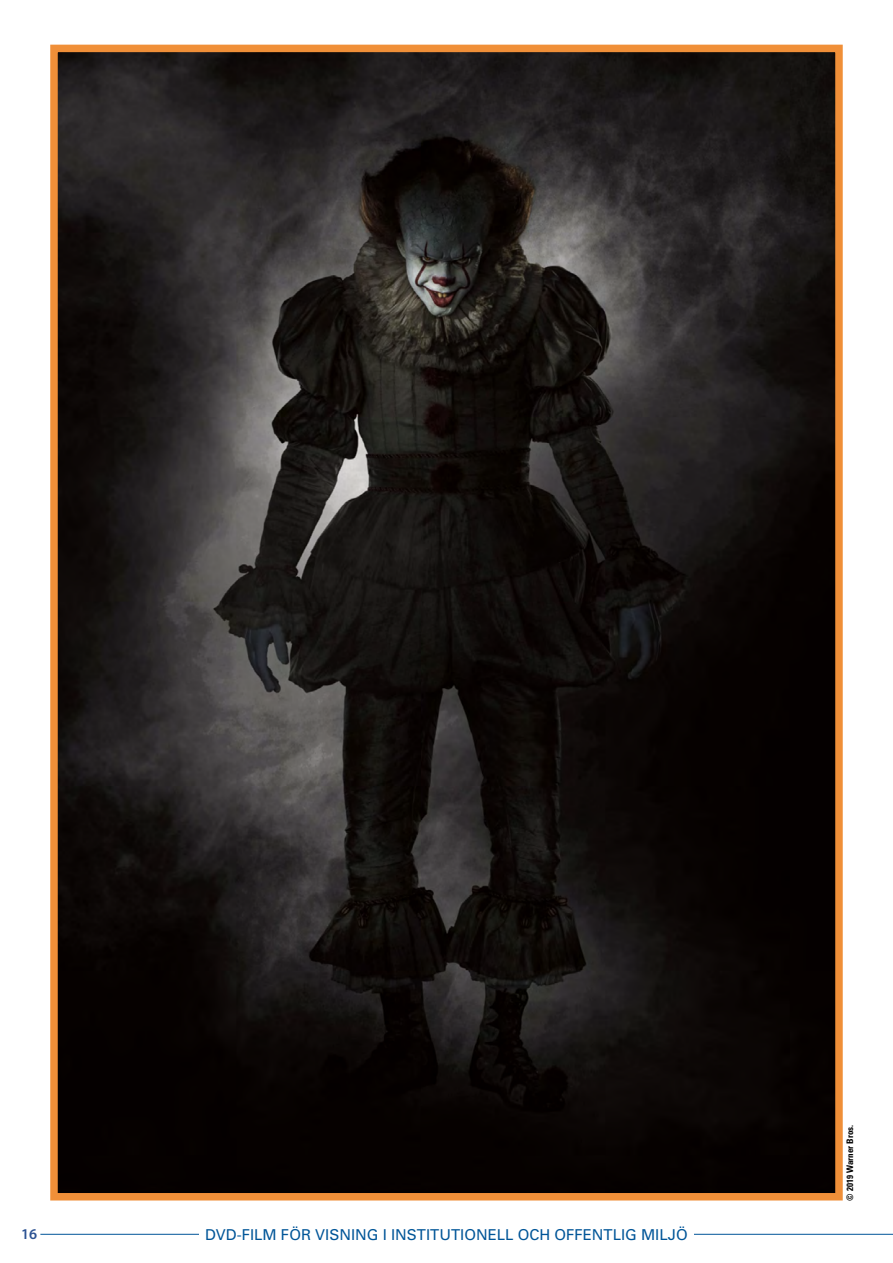
<style>
.page{position:relative;width:893px;height:1263px;background:#fff}
.page>*{position:absolute;margin:0;border:0;box-sizing:border-box;transform-origin:0 0}
.t1{font:15px "Univers";color:#005598}
.t2{font:600 15px "Myriad Pro";color:#2d5393}
.t3{font:700 condensed 9px "Univers";color:#000}
</style>
<div class="page">
<hr style="left:40px;top:1234px;width:853px;height:1px;background:#005598">
<div style="left:199px;top:1214px;width:494px;height:42px;background:#fff"></div>
<img style="left:59px;top:54px;width:775px;height:1137px">
<div style="left:50px;top:45px;width:793px;height:1155px;border:8px solid #f08f38"></div>
<p class="t2" style="left:21px;top:1224px;width:18px">16</p>
<p class="t1" style="left:205px;top:1226px;width:484px">DVD-FILM FÖR VISNING I INSTITUTIONELL OCH OFFENTLIG MILJÖ</p>
<p class="t3" style="left:844px;top:1200px;width:77px;rotate:-90deg">© 2019 Warner Bros.</p>
</div>
